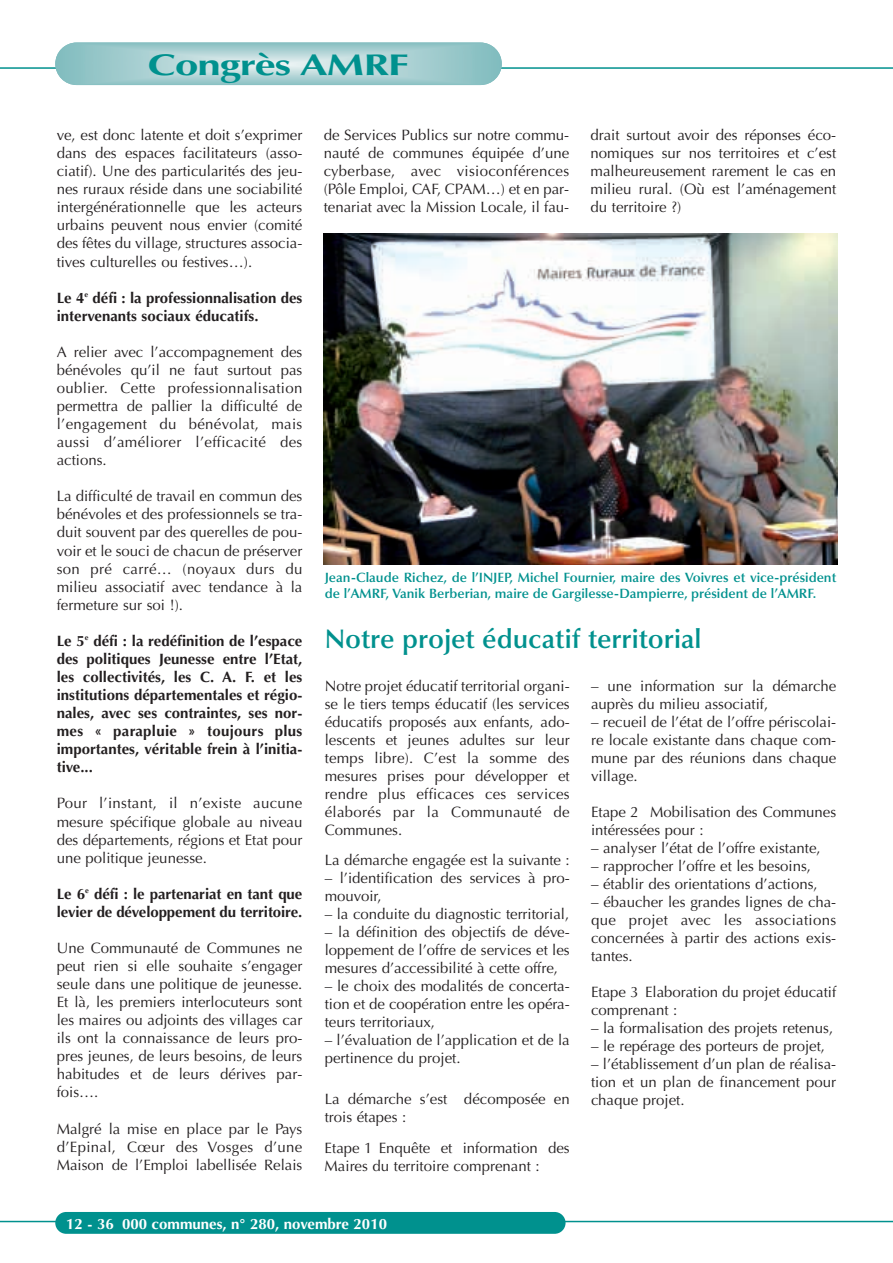
<style>
.page{position:relative;width:893px;height:1263px;background:#fff}
.page>*{position:absolute;margin:0;border:0;box-sizing:border-box;transform-origin:0 0}
.t1{font:700 30px "Optima LT Std";letter-spacing:-.02em;color:#00918e;scale:1.4 1}
.t2{font:600 27px "Optima LT Std";color:#00918e}
.t3{font:15px/18px "Optima LT Std";color:#231f20;text-align:justify}
.t4{font:700 15px/18px "Optima LT Std";color:#231f20}
.t5{font:700 15px "Optima LT Std";color:#fff}
.t6{font:600 13.5px/16.2px "Optima LT Std";color:#00918e}
</style>
<div class="page">
<hr style="left:0;top:1221px;width:893px;height:1px;background:#00918e">
<hr style="left:0;top:67px;width:893px;height:2px;background:#00918e">
<div style="left:55px;top:1212px;width:511px;height:22px;background:#00918e;border-radius:11px"></div>
<svg style="left:55px;top:43px;width:447px;height:42px;background:#a7cfd1"></svg>
<img style="left:323px;top:234px;width:515px;height:331px">
<h1 class="t1" style="left:148px;top:53px;width:188px">Congrès AMRF</h1>
<p class="t3" style="left:57px;top:127px;width:247px">ve, est donc latente et doit s’exprimer dans des espaces facilitateurs (asso&shy;ciatif). Une des particularités des jeu&shy;nes ruraux réside dans une sociabilité intergénérationnelle que les acteurs urbains peuvent nous envier (comité des fêtes du village, structures associa&shy;tives culturelles ou festives…).</p>
<p class="t4" style="left:57px;top:290px;width:247px">Le 4<sup>e</sup> défi : la professionnalisation des intervenants sociaux éducatifs.</p>
<p class="t3" style="left:57px;top:344px;width:247px">A relier avec l’accompagnement des bénévoles qu’il ne faut surtout pas oublier. Cette professionnalisation permettra de pallier la difficulté de l’engagement du bénévolat, mais aussi d’améliorer l’efficacité des actions.</p>
<p class="t3" style="left:57px;top:489px;width:247px">La difficulté de travail en commun des bénévoles et des professionnels se tra&shy;duit souvent par des querelles de pou&shy;voir et le souci de chacun de préserver son pré carré… (noyaux durs du milieu associatif avec tendance à la fermeture sur soi !).</p>
<p class="t4" style="left:57px;top:633px;width:247px;text-align:justify">Le 5<sup>e</sup> défi : la redéfinition de l’espace des politiques Jeunesse entre l’Etat, les collectivités, les C. A. F. et les institutions départementales et régio&shy;nales, avec ses contraintes, ses nor&shy;mes « parapluie » toujours plus importantes, véritable frein à l’initia&shy;tive...</p>
<p class="t3" style="left:57px;top:796px;width:247px">Pour l’instant, il n’existe aucune mesure spécifique globale au niveau des départements, régions et Etat pour une politique jeunesse.</p>
<p class="t4" style="left:57px;top:886px;width:247px">Le 6<sup>e</sup> défi : le partenariat en tant que levier de développement du territoire.</p>
<p class="t3" style="left:57px;top:940px;width:247px">Une Communauté de Communes ne peut rien si elle souhaite s’engager seule dans une politique de jeunesse.<br>Et là, les premiers interlocuteurs sont les maires ou adjoints des villages car ils ont la connaissance de leurs pro&shy;pres jeunes, de leurs besoins, de leurs habitudes et de leurs dérives par&shy;fois….</p>
<p class="t3" style="left:57px;top:1121px;width:247px">Malgré la mise en place par le Pays d’Epinal, Cœur des Vosges d’une Maison de l’Emploi labellisée Relais</p>
<p class="t3" style="left:324px;top:127px;width:247px">de Services Publics sur notre commu&shy;nauté de communes équipée d’une cyberbase, avec visioconférences (Pôle Emploi, CAF, CPAM…) et en par&shy;tenariat avec la Mission Locale, il fau-</p>
<p class="t3" style="left:591px;top:127px;width:247px">drait surtout avoir des réponses éco&shy;nomiques sur nos territoires et c’est malheureusement rarement le cas en milieu rural. (Où est l’aménagement du territoire ?)</p>
<p class="t6" style="left:325px;top:571px;width:513px">Jean-Claude Richez, de l’INJEP, Michel Fournier, maire des Voivres et vice-président de l’AMRF, Vanik Berberian, maire de Gargilesse-Dampierre, président de l’AMRF.</p>
<h2 class="t2" style="left:325px;top:628px;width:378px">Notre projet éducatif territorial</h2>
<p class="t3" style="left:325px;top:679px;width:247px">Notre projet éducatif territorial organi&shy;se le tiers temps éducatif (les services éducatifs proposés aux enfants, ado&shy;lescents et jeunes adultes sur leur temps libre). C’est la somme des mesures prises pour développer et rendre plus efficaces ces services élaborés par la Communauté de Communes.</p>
<p class="t3" style="left:325px;top:853px;width:247px">La démarche engagée est la suivante :</p>
<p class="t3" style="left:325px;top:871px;width:247px">– l’identification des services à pro&shy;mouvoir,</p>
<p class="t3" style="left:325px;top:907px;width:246px">– la conduite du diagnostic territorial,</p>
<p class="t3" style="left:325px;top:925px;width:247px">– la définition des objectifs de déve&shy;loppement de l’offre de services et les mesures d’accessibilité à cette offre,</p>
<p class="t3" style="left:325px;top:979px;width:247px">– le choix des modalités de concerta&shy;tion et de coopération entre les opéra&shy;teurs territoriaux,</p>
<p class="t3" style="left:325px;top:1033px;width:247px">– l’évaluation de l’application et de la pertinence du projet.</p>
<p class="t3" style="left:325px;top:1091px;width:247px">La démarche s’est décomposée en trois étapes :</p>
<p class="t3" style="left:325px;top:1141px;width:247px">Etape 1 Enquête et information des<br>Maires du territoire comprenant :</p>
<p class="t3" style="left:591px;top:679px;width:247px">– une information sur la démarche auprès du milieu associatif,</p>
<p class="t3" style="left:591px;top:715px;width:247px">– recueil de l’état de l’offre périscolai&shy;re locale existante dans chaque com&shy;mune par des réunions dans chaque village.</p>
<p class="t3" style="left:591px;top:805px;width:247px">Etape 2 Mobilisation des Communes intéressées pour :</p>
<p class="t3" style="left:591px;top:841px;width:231px">– analyser l’état de l’offre existante,</p>
<p class="t3" style="left:591px;top:859px;width:221px">– rapprocher l’offre et les besoins,</p>
<p class="t3" style="left:591px;top:877px;width:228px">– établir des orientations d’actions,</p>
<p class="t3" style="left:591px;top:895px;width:247px">– ébaucher les grandes lignes de cha&shy;que projet avec les associations concernées à partir des actions exis&shy;tantes.</p>
<p class="t3" style="left:591px;top:985px;width:247px">Etape 3 Elaboration du projet éducatif comprenant :</p>
<p class="t3" style="left:591px;top:1021px;width:244px">– la formalisation des projets retenus,</p>
<p class="t3" style="left:591px;top:1039px;width:236px">– le repérage des porteurs de projet,</p>
<p class="t3" style="left:591px;top:1057px;width:247px">– l’établissement d’un plan de réalisa&shy;tion et un plan de financement pour chaque projet.</p>
<p class="t5" style="left:66px;top:1218px;width:322px">12 - 36 000 communes, n° 280, novembre 2010</p>
</div>
